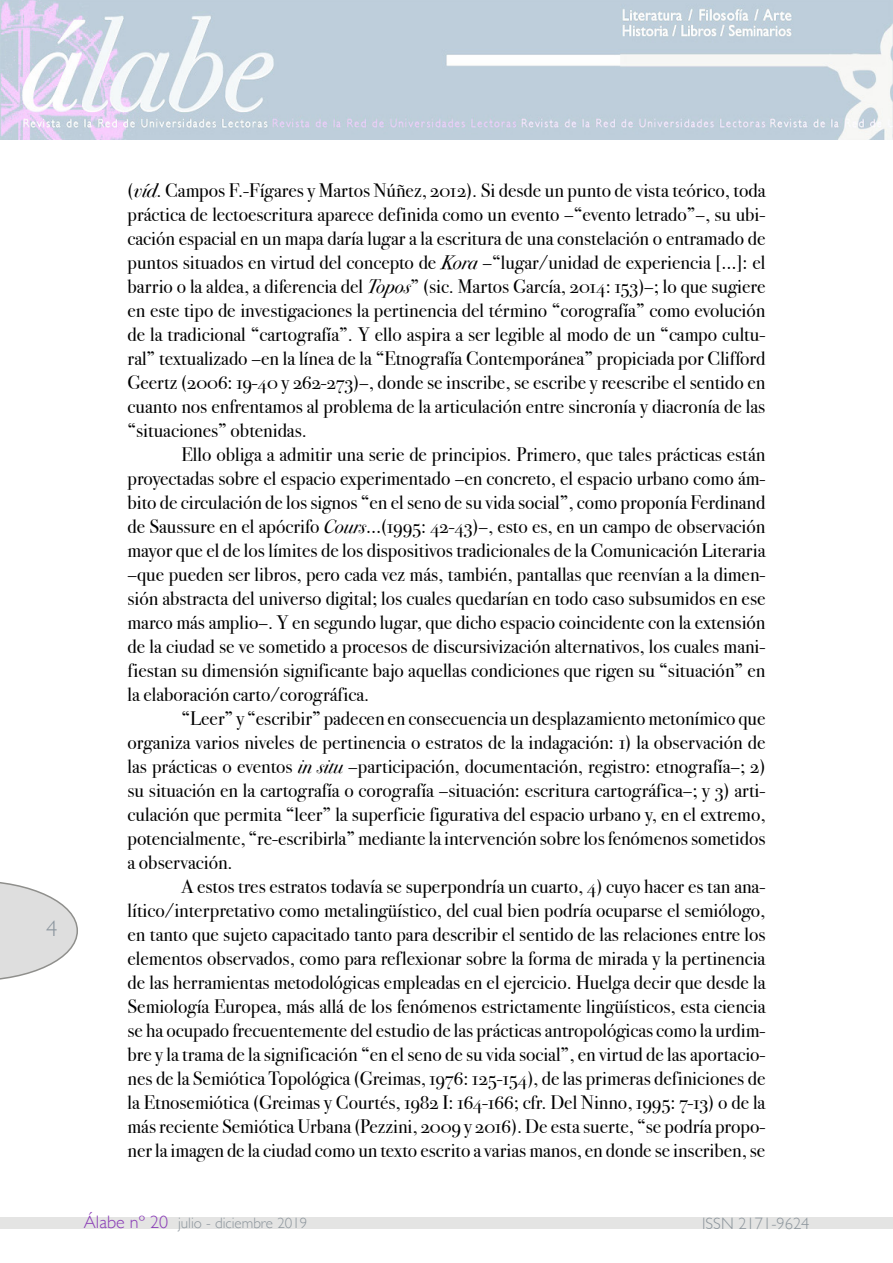
<style>
.page{position:relative;width:893px;height:1263px;background:#fff}
.page>*{position:absolute;margin:0;border:0;box-sizing:border-box;transform-origin:0 0}
.t1{font:300 22.5px "Gill Sans";color:#8a949d}
.t2{font:19.5px/24px "Bodoni Svty Two OSITCTT Book";color:#000;text-align:justify}
.t3{font:300 16.5px "Gill Sans";color:#8c959c}
.t4{font:300 15px "Gill Sans";color:#8c959c}
.s1{font-family:"Bodoni Svty Two OSITCTT Book It"}
.s2{font-size:18px;color:#893ab6}
</style>
<div class="page">
<svg style="left:0;top:882px;width:78px;height:98px"></svg>
<div style="left:0;top:1218px;width:893px;height:11px;background:#e4e4e3"></div>
<img style="left:0;top:0;width:893px;height:139px">
<p class="t1" style="left:46px;top:911px;width:13px">4</p>
<p class="t2" style="left:128px;top:179px;width:639px">(<span class="s1">víd</span>. Campos F.-Fígares y Martos Núñez, 2012). Si desde un punto de vista teórico, toda práctica de lectoescritura aparece definida como un evento –“evento letrado”–, su ubi&shy;cación espacial en un mapa daría lugar a la escritura de una constelación o entramado de puntos situados en virtud del concepto de <span class="s1">Kora</span> –“lugar/unidad de experiencia […]: el barrio o la aldea, a diferencia del <span class="s1">Topos</span>” (sic. Martos García, 2014: 153)–; lo que sugiere en este tipo de investigaciones la pertinencia del término “corografía” como evolución de la tradicional “cartografía”. Y ello aspira a ser legible al modo de un “campo cultu&shy;ral” textualizado –en la línea de la “Etnografía Contemporánea” propiciada por Clifford Geertz (2006: 19-40 y 262-273)–, donde se inscribe, se escribe y reescribe el sentido en cuanto nos enfrentamos al problema de la articulación entre sincronía y diacronía de las “situaciones” obtenidas.</p>
<p class="t2" style="left:128px;top:443px;width:639px;text-indent:54px">Ello obliga a admitir una serie de principios. Primero, que tales prácticas están proyectadas sobre el espacio experimentado –en concreto, el espacio urbano como ám&shy;bito de circulación de los signos “en el seno de su vida social”, como proponía Ferdinand de Saussure en el apócrifo <span class="s1">Cours</span>…(1995: 42-43)–, esto es, en un campo de observación mayor que el de los límites de los dispositivos tradicionales de la Comunicación Literaria –que pueden ser libros, pero cada vez más, también, pantallas que reenvían a la dimen&shy;sión abstracta del universo digital; los cuales quedarían en todo caso subsumidos en ese marco más amplio–. Y en segundo lugar, que dicho espacio coincidente con la extensión de la ciudad se ve sometido a procesos de discursivización alternativos, los cuales mani&shy;fiestan su dimensión significante bajo aquellas condiciones que rigen su “situación” en la elaboración carto/corográfica.</p>
<p class="t2" style="left:128px;top:707px;width:639px;text-indent:54px">“Leer” y “escribir” padecen en consecuencia un desplazamiento metonímico que organiza varios niveles de pertinencia o estratos de la indagación: 1) la observación de las prácticas o eventos <span class="s1">in situ</span> –participación, documentación, registro: etnografía–; 2) su situación en la cartografía o corografía –situación: escritura cartográfica–; y 3) arti&shy;culación que permita “leer” la superficie figurativa del espacio urbano y, en el extremo, potencialmente, “re-escribirla” mediante la intervención sobre los fenómenos sometidos a observación.</p>
<p class="t2" style="left:128px;top:875px;width:639px;text-indent:54px">A estos tres estratos todavía se superpondría un cuarto, 4) cuyo hacer es tan ana&shy;lítico/interpretativo como metalingüístico, del cual bien podría ocuparse el semiólogo, en tanto que sujeto capacitado tanto para describir el sentido de las relaciones entre los elementos observados, como para reflexionar sobre la forma de mirada y la pertinencia de las herramientas metodológicas empleadas en el ejercicio. Huelga decir que desde la Semiología Europea, más allá de los fenómenos estrictamente lingüísticos, esta ciencia se ha ocupado frecuentemente del estudio de las prácticas antropológicas como la urdim&shy;bre y la trama de la significación “en el seno de su vida social”, en virtud de las aportacio&shy;nes de la Semiótica Topológica (Greimas, 1976: 125-154), de las primeras definiciones de la Etnosemiótica (Greimas y Courtés, 1982 I: 164-166; cfr. Del Ninno, 1995: 7-13) o de la más reciente Semiótica Urbana (Pezzini, 2009 y 2016). De esta suerte, “se podría propo&shy;ner la imagen de la ciudad como un texto escrito a varias manos, en donde se inscriben, se</p>
<p class="t4" style="left:84px;top:1211px;width:225px"><span class="s2">Álabe nº 20</span> julio - diciembre 2019</p>
<p class="t3" style="left:702px;top:1211px;width:109px">ISSN 2171-9624</p>
</div>
